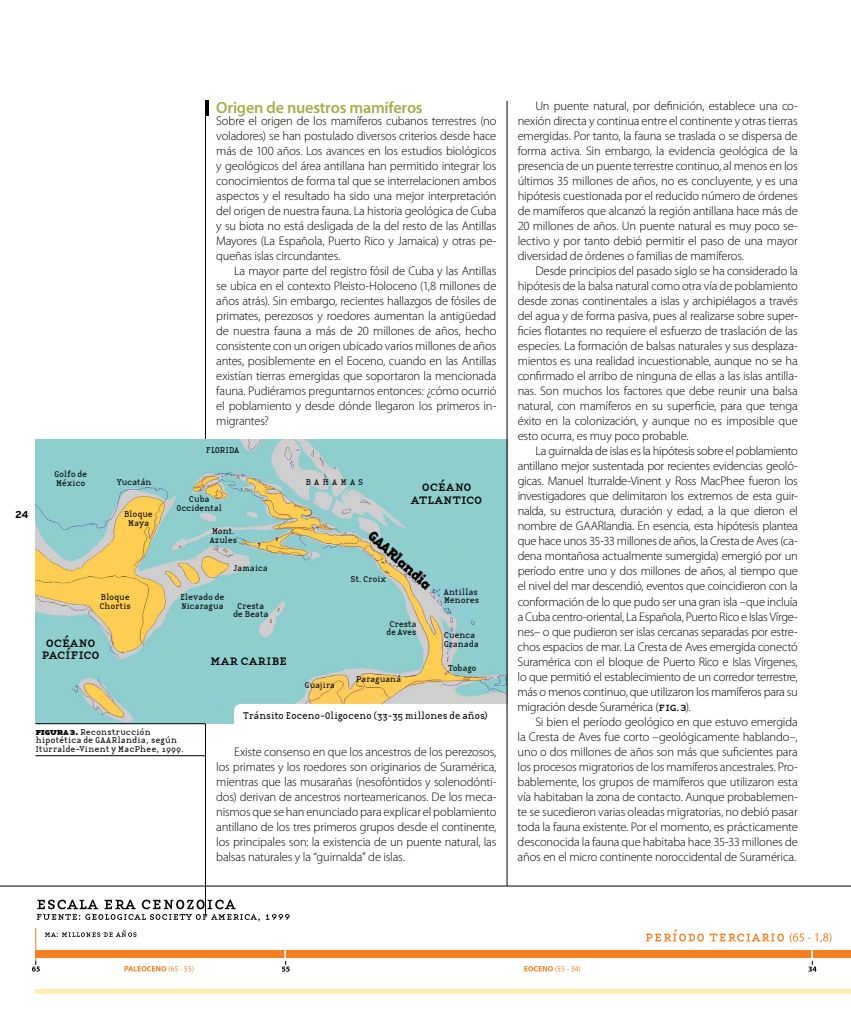
<style>
.page{position:relative;width:851px;height:1028px;background:#fff}
.page>*{position:absolute;margin:0;border:0;box-sizing:border-box;transform-origin:0 0}
.t1{font:600 16.25px "Myriad Pro";letter-spacing:-.015em;color:#a5ae4c}
.t2{font:15px/12.5px "Base Twelve Serif Smallcaps";letter-spacing:-.045em;color:#000}
.t3{font:15px "Base Twelve Serif B";color:#000}
.t4{font:15px "Base Twelve Serif Smallcaps";letter-spacing:-.015em;color:#000}
.t5{font:300 12.5px/15px "Myriad Pro";letter-spacing:-.015em;color:#000;text-align:justify}
.t6{font:10px "Base Twelve Serif";letter-spacing:-.035em;color:#000}
.t7{font:700 10px "Interstate";color:#000}
.t8{font:8.75px/8.8px "Base Twelve Serif";letter-spacing:-.02em;color:#000}
.t9{font:8.75px "Base Twelve Serif";letter-spacing:.355em;color:#000}
.t10{font:8.75px "Base Twelve Serif";letter-spacing:-.04em;color:#000}
.s1{font-family:"Base Twelve Serif SCB";font-size:10px}
.s2{font-family:"Base Twelve Serif Smallcaps";font-weight:400}
</style>
<div class="page">
<hr style="left:206px;top:101px;width:3px;height:15px;background:#000">
<svg style="left:35px;top:989px;width:815px;height:5px"></svg>
<hr style="left:36px;top:989px;width:814px;height:4px;background:#ffedb3">
<svg style="left:645px;top:929px;width:138px;height:12px"></svg>
<svg style="left:789px;top:933px;width:42px;height:10px"></svg>
<svg style="left:37px;top:899px;width:253px;height:38px"></svg>
<hr style="left:35px;top:927px;width:1px;height:34px;background:#f57e20">
<svg style="left:32px;top:949px;width:819px;height:23px"></svg>
<hr style="left:0;top:885px;width:850px;height:1px;background:#000">
<hr style="left:205px;top:101px;width:1px;height:815px;background:#000">
<img style="left:35px;top:439px;width:471px;height:285px">
<div style="left:234px;top:704px;width:278px;height:27px;background:#fff;border-radius:7px"></div>
<hr style="left:35px;top:723px;width:171px;height:1px;background:#000">
<hr style="left:35px;top:755px;width:171px;height:1px;background:#000">
<hr style="left:506px;top:101px;width:1px;height:785px;background:#000">
<p class="t7" style="left:15px;top:508px;width:15px">24</p>
<p class="t8" style="left:54px;top:469px;width:34px">Golfo de<br>México</p>
<p class="t8" style="left:117px;top:477px;width:37px">Yucatán</p>
<p class="t8" style="left:124px;top:510px;width:31px;text-align:center">Bloque<br>Maya</p>
<p class="t8" style="left:99px;top:592px;width:33px">Bloque<br>Chortis</p>
<p class="t2" style="left:41px;top:635px;width:60px">océano pacífico</p>
<h1 class="t1" style="left:216px;top:97px;width:208px">Origen de nuestros mamíferos</h1>
<p class="t5" style="left:216px;top:113px;width:281px">Sobre el origen de los mamíferos cubanos terrestres (no voladores) se han postulado diversos criterios desde hace más de 100 años. Los avances en los estudios biológicos y geológicos del área antillana han permitido integrar los conocimientos de forma tal que se interrelacionen ambos aspectos y el resultado ha sido una mejor interpretación del origen de nuestra fauna. La historia geológica de Cuba y su biota no está desligada de la del resto de las Antillas Mayores (La Española, Puerto Rico y Jamaica) y otras pe&shy;queñas islas circundantes.</p>
<p class="t5" style="left:216px;top:263px;width:281px;text-indent:18px">La mayor parte del registro fósil de Cuba y las Antillas se ubica en el contexto Pleisto-Holoceno (1,8 millones de años atrás). Sin embargo, recientes hallazgos de fósiles de primates, perezosos y roedores aumentan la antigüedad de nuestra fauna a más de 20 millones de años, hecho consistente con un origen ubicado varios millones de años antes, posiblemente en el Eoceno, cuando en las Antillas existían tierras emergidas que soportaron la mencionada fauna. Pudiéramos preguntarnos entonces: ¿cómo ocurrió el poblamiento y desde dónde llegaron los primeros in&shy;migrantes?</p>
<p class="t8" style="left:206px;top:445px;width:35px">FLORIDA</p>
<p class="t8" style="left:176px;top:495px;width:47px;text-align:center">Cuba<br>Occidental</p>
<p class="t8" style="left:210px;top:526px;width:29px">Mont.<br>Azules</p>
<p class="t8" style="left:180px;top:592px;width:46px">Elevado de<br>Nicaragua</p>
<p class="t10" style="left:233px;top:562px;width:36px">Jamaica</p>
<p class="t8" style="left:233px;top:601px;width:37px;text-align:center">Cresta de Beata</p>
<p class="t4" style="left:210px;top:651px;width:79px">mar caribe</p>
<p class="t9" style="left:305px;top:476px;width:59px">BAHAMAS</p>
<p class="t2" style="left:411px;top:479px;width:73px;text-align:center">océano atlantico</p>
<p class="t8" style="left:304px;top:680px;width:32px">Guajira</p>
<p class="t3" style="left:377px;top:525px;width:81px;rotate:42deg">GAAR landia</p>
<p class="t8" style="left:350px;top:574px;width:37px">St. Croix</p>
<p class="t8" style="left:386px;top:619px;width:32px;text-align:center">Cresta de Aves</p>
<p class="t8" style="left:355px;top:674px;width:47px">Paraguaná</p>
<p class="t8" style="left:443px;top:587px;width:37px">Antillas<br>Menores</p>
<p class="t8" style="left:443px;top:630px;width:37px">Cuenca<br>Granada</p>
<p class="t8" style="left:448px;top:664px;width:30px">Tobago</p>
<p class="t8" style="left:35px;top:727px;width:150px"><span class="s1">figura 3.</span> Reconstrucción hipotética de GAA Rlandia, según<br>Iturralde-Vinent y MacPhee, 1999.</p>
<p class="t6" style="left:243px;top:709px;width:246px">Tránsito Eoceno-Oligoceno (33-35 millones de años)</p>
<p class="t5" style="left:216px;top:743px;width:281px;text-indent:18px">Existe consenso en que los ancestros de los perezosos, los primates y los roedores son originarios de Suramérica, mientras que las musarañas (nesofóntidos y solenodónti&shy;dos) derivan de ancestros norteamericanos. De los meca&shy;nismos que se han enunciado para explicar el poblamiento antillano de los tres primeros grupos desde el continente, los principales son: la existencia de un puente natural, las balsas naturales y la “guirnalda” de islas.</p>
<p class="t5" style="left:517px;top:98px;width:281px;text-indent:18px">Un puente natural, por definición, establece una co&shy;nexión directa y continua entre el continente y otras tierras emergidas. Por tanto, la fauna se traslada o se dispersa de forma activa. Sin embargo, la evidencia geológica de la presencia de un puente terrestre continuo, al menos en los últimos 35 millones de años, no es concluyente, y es una hipótesis cuestionada por el reducido número de órdenes de mamíferos que alcanzó la región antillana hace más de 20 millones de años. Un puente natural es muy poco se&shy;lectivo y por tanto debió permitir el paso de una mayor diversidad de órdenes o familias de mamíferos.</p>
<p class="t5" style="left:517px;top:263px;width:281px;text-indent:18px">Desde principios del pasado siglo se ha considerado la hipótesis de la balsa natural como otra vía de poblamiento desde zonas continentales a islas y archipiélagos a través del agua y de forma pasiva, pues al realizarse sobre super&shy;ficies flotantes no requiere el esfuerzo de traslación de las especies. La formación de balsas naturales y sus desplaza&shy;mientos es una realidad incuestionable, aunque no se ha confirmado el arribo de ninguna de ellas a las islas antilla&shy;nas. Son muchos los factores que debe reunir una balsa natural, con mamíferos en su superficie, para que tenga éxito en la colonización, y aunque no es imposible que esto ocurra, es muy poco probable.</p>
<p class="t5" style="left:517px;top:443px;width:281px;text-indent:18px">La guirnalda de islas es la hipótesis sobre el poblamiento antillano mejor sustentada por recientes evidencias geoló&shy;gicas. Manuel Iturralde-Vinent y Ross MacPhee fueron los investigadores que delimitaron los extremos de esta guir&shy;nalda, su estructura, duración y edad, a la que dieron el nombre de GAARlandia. En esencia, esta hipótesis plantea que hace unos 35-33 millones de años, la Cresta de Aves (ca&shy;dena montañosa actualmente sumergida) emergió por un período entre uno y dos millones de años, al tiempo que el nivel del mar descendió, eventos que coincidieron con la conformación de lo que pudo ser una gran isla –que incluía a Cuba centro-oriental, La Española, Puerto Rico e Islas Vírge&shy;nes– o que pudieron ser islas cercanas separadas por estre&shy;chos espacios de mar. La Cresta de Aves emergida conectó Suramérica con el bloque de Puerto Rico e Islas Vírgenes, lo que permitió el establecimiento de un corredor terrestre, más o menos continuo, que utilizaron los mamíferos para su migración desde Suramérica (<span class="s2">fig.3</span>).</p>
<p class="t5" style="left:517px;top:713px;width:281px;text-indent:18px">Si bien el período geológico en que estuvo emergida la Cresta de Aves fue corto –geológicamente hablando–, uno o dos millones de años son más que suficientes para los procesos migratorios de los mamíferos ancestrales. Pro&shy;bablemente, los grupos de mamíferos que utilizaron esta vía habitaban la zona de contacto. Aunque probablemen&shy;te se sucedieron varias oleadas migratorias, no debió pasar toda la fauna existente. Por el momento, es prácticamente desconocida la fauna que habitaba hace 35-33 millones de años en el micro continente noroccidental de Suramérica.</p>
</div>
